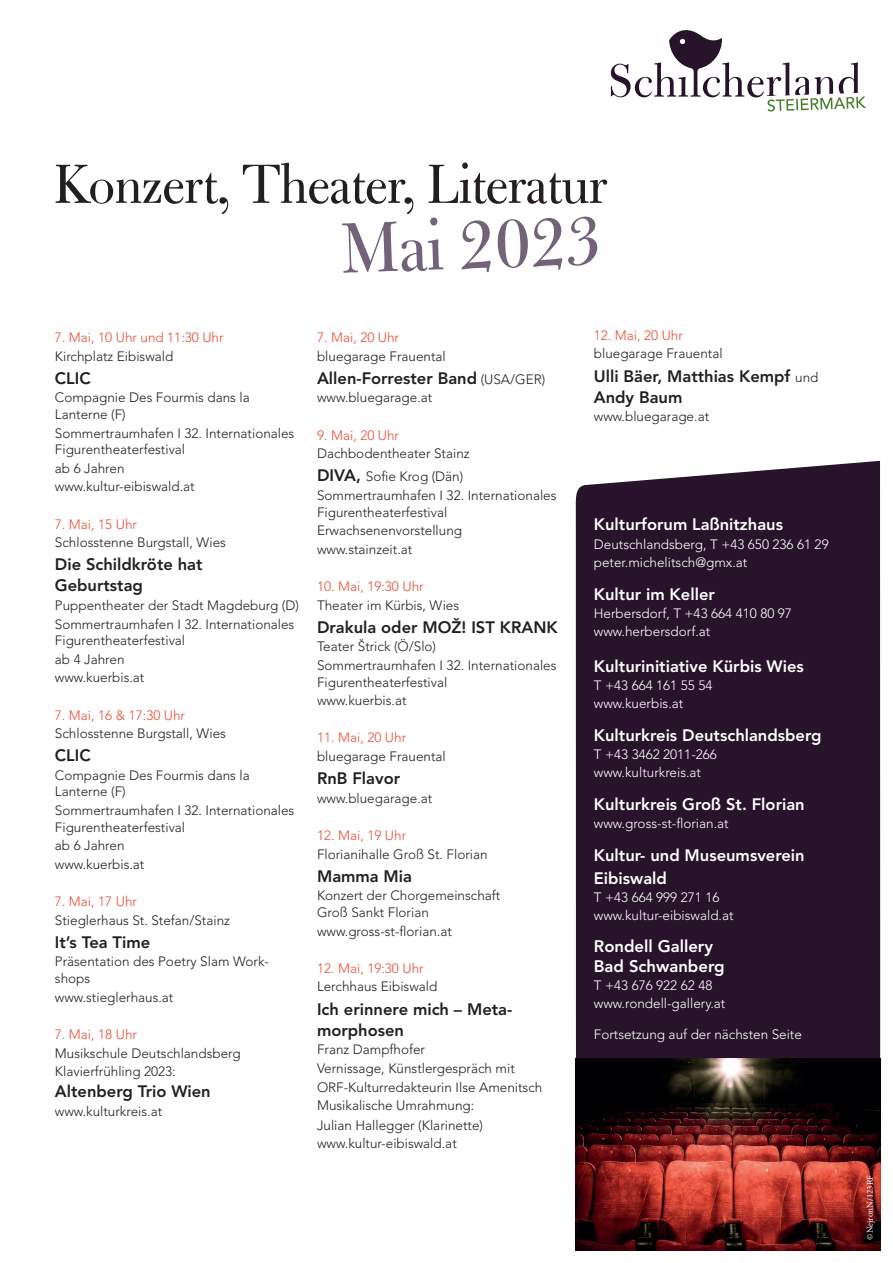
<style>
.page{position:relative;width:893px;height:1263px;background:#fff}
.page>*{position:absolute;margin:0;border:0;box-sizing:border-box;transform-origin:0 0}
.t1{font:79.05px "Bulmer MT Regular Display";color:#72637a}
.t2{font:61.2px "Bulmer MT Regular Display";color:#231f20}
.t3{font:800 16.65px/19.6px "Avenir LT Std";color:#fff}
.t4{font:800 16.5px/21px "Avenir LT Std";color:#231f20}
.t5{font:800 16.5px/22.5px "Avenir LT Std";color:#fff}
.t6{font:300 13.5px/18.6px "Avenir LT Std";color:#231f20}
.t7{font:300 13.5px/18px "Avenir LT Std";color:#fff}
.t8{font:300 13.5px "Avenir LT Std";color:#ef4d35}
.t9{font:9px "Minion Pro";color:#fff}
.s1{font-weight:300;font-size:13.5px}
.s2{font-weight:800;font-size:16.5px}
</style>
<div class="page">
<div style="left:576px;top:461px;width:304px;height:598px;background:#27132a"></div>
<img style="left:576px;top:1059px;width:304px;height:191px">
<svg style="left:611px;top:30px;width:255px;height:82px"></svg>
<h2 class="t2" style="left:54px;top:147px;width:555px">Konzert, Theater, Literatur</h2>
<h1 class="t1" style="left:340px;top:201px;width:263px;rotate:-2deg">Mai 2023</h1>
<p class="t8" style="left:55px;top:329px;width:170px">7. Mai, 10 Uhr und 11:30 Uhr</p>
<p class="t6" style="left:55px;top:347px;width:120px">Kirchplatz Eibiswald</p>
<p class="t4" style="left:55px;top:368px;width:37px">CLIC</p>
<p class="t6" style="left:55px;top:389px;width:196px;line-height:16.5px">Compagnie Des Fourmis dans la<br>Lanterne (F)</p>
<p class="t6" style="left:55px;top:425px;width:241px;line-height:16.5px">Sommertraumhafen I 32. Internationales<br>Figurentheaterfestival</p>
<p class="t6" style="left:55px;top:459px;width:141px">ab 6 Jahren www.kultur-eibiswald.at</p>
<p class="t8" style="left:55px;top:516px;width:84px">7. Mai, 15 Uhr</p>
<p class="t6" style="left:55px;top:533px;width:173px">Schlosstenne Burgstall, Wies</p>
<p class="t4" style="left:55px;top:554px;width:149px">Die Schildkröte hat<br>Geburtstag</p>
<p class="t6" style="left:55px;top:596px;width:246px">Puppentheater der Stadt Magdeburg (D)<br>Sommertraumhafen I 32. Internationales</p>
<p class="t6" style="left:55px;top:631px;width:132px">Figurentheaterfestival ab 4 Jahren www.kuerbis.at</p>
<p class="t8" style="left:55px;top:707px;width:132px">7. Mai, 16 &amp; 17:30 Uhr</p>
<p class="t6" style="left:55px;top:724px;width:173px">Schlosstenne Burgstall, Wies</p>
<p class="t4" style="left:55px;top:745px;width:37px">CLIC</p>
<p class="t6" style="left:55px;top:767px;width:196px;line-height:16.5px">Compagnie Des Fourmis dans la<br>Lanterne (F)</p>
<p class="t6" style="left:55px;top:802px;width:241px;line-height:16.5px">Sommertraumhafen I 32. Internationales<br>Figurentheaterfestival</p>
<p class="t6" style="left:55px;top:836px;width:91px">ab 6 Jahren www.kuerbis.at</p>
<p class="t8" style="left:55px;top:893px;width:84px">7. Mai, 17 Uhr</p>
<p class="t6" style="left:55px;top:911px;width:177px">Stieglerhaus St. Stefan/Stainz</p>
<p class="t4" style="left:55px;top:932px;width:97px">It’s Tea Time</p>
<p class="t6" style="left:55px;top:954px;width:216px;line-height:16.5px">Präsentation des Poetry Slam Work&shy;shops</p>
<p class="t6" style="left:55px;top:988px;width:120px">www.stieglerhaus.at</p>
<p class="t8" style="left:55px;top:1026px;width:84px">7. Mai, 18 Uhr</p>
<p class="t6" style="left:55px;top:1043px;width:187px">Musikschule Deutschlandsberg<br>Klavierfrühling 2023:</p>
<p class="t4" style="left:55px;top:1081px;width:157px">Altenberg Trio Wien</p>
<p class="t6" style="left:55px;top:1102px;width:109px">www.kulturkreis.at</p>
<p class="t8" style="left:317px;top:329px;width:84px">7. Mai, 20 Uhr</p>
<p class="t6" style="left:317px;top:347px;width:130px">bluegarage Frauental</p>
<p class="t4" style="left:317px;top:368px;width:230px">Allen-Forrester Band <span class="s1">(USA/GER)</span></p>
<p class="t6" style="left:317px;top:388px;width:117px">www.bluegarage.at</p>
<p class="t8" style="left:317px;top:427px;width:84px">9. Mai, 20 Uhr</p>
<p class="t6" style="left:317px;top:442px;width:154px;line-height:23.1px">Dachbodentheater Stainz<br><span class="s2">DIVA,</span> Sofie Krog (Dän)</p>
<p class="t6" style="left:317px;top:487px;width:241px;line-height:16.5px">Sommertraumhafen I 32. Internationales<br>Figurentheaterfestival</p>
<p class="t6" style="left:317px;top:521px;width:147px">Erwachsenenvorstellung www.stainzeit.at</p>
<p class="t8" style="left:317px;top:578px;width:108px">10. Mai, 19:30 Uhr</p>
<p class="t6" style="left:317px;top:596px;width:144px">Theater im Kürbis, Wies</p>
<p class="t4" style="left:317px;top:617px;width:242px">Drakula oder MOŽ! IST KRANK</p>
<p class="t6" style="left:317px;top:637px;width:241px">Teater Štrick (Ö/Slo)<br>Sommertraumhafen I 32. Internationales</p>
<p class="t6" style="left:317px;top:673px;width:132px">Figurentheaterfestival www.kuerbis.at</p>
<p class="t8" style="left:317px;top:730px;width:91px">11. Mai, 20 Uhr</p>
<p class="t6" style="left:317px;top:747px;width:130px">bluegarage Frauental</p>
<p class="t4" style="left:317px;top:768px;width:85px">RnB Flavor</p>
<p class="t6" style="left:317px;top:789px;width:117px">www.bluegarage.at</p>
<p class="t8" style="left:317px;top:827px;width:91px">12. Mai, 19 Uhr</p>
<p class="t6" style="left:317px;top:845px;width:172px">Florianihalle Groß St. Florian</p>
<p class="t4" style="left:317px;top:866px;width:97px">Mamma Mia</p>
<p class="t6" style="left:317px;top:888px;width:185px;line-height:16.5px">Konzert der Chorgemeinschaft<br>Groß Sankt Florian</p>
<p class="t6" style="left:317px;top:922px;width:136px">www.gross-st-florian.at</p>
<p class="t8" style="left:317px;top:960px;width:108px">12. Mai, 19:30 Uhr</p>
<p class="t6" style="left:317px;top:977px;width:122px">Lerchhaus Eibiswald</p>
<p class="t4" style="left:317px;top:998px;width:197px">Ich erinnere mich – Meta&shy;morphosen</p>
<p class="t6" style="left:317px;top:1040px;width:227px">Franz Dampfhofer<br>Vernissage, Künstlergespräch mit<br>ORF-Kulturredakteurin Ilse Amenitsch<br>Musikalische Umrahmung:<br>Julian Hallegger (Klarinette) www.kultur-eibiswald.at</p>
<p class="t8" style="left:594px;top:327px;width:91px">12. Mai, 20 Uhr</p>
<p class="t6" style="left:594px;top:344px;width:130px">bluegarage Frauental</p>
<p class="t4" style="left:594px;top:365px;width:226px">Ulli Bäer, Matthias Kempf <span class="s1">und<br></span>Andy Baum</p>
<p class="t6" style="left:594px;top:407px;width:117px">www.bluegarage.at</p>
<p class="t5" style="left:594px;top:513px;width:191px">Kulturforum Laßnitzhaus</p>
<p class="t7" style="left:594px;top:536px;width:236px">Deutschlandsberg, T +43 650 236 61 29 peter.michelitsch@gmx.at</p>
<p class="t5" style="left:594px;top:583px;width:123px">Kultur im Keller</p>
<p class="t7" style="left:594px;top:605px;width:200px">Herbersdorf, T +43 664 410 80 97 www.herbersdorf.at</p>
<p class="t5" style="left:594px;top:655px;width:211px">Kulturinitiative Kürbis Wies</p>
<p class="t7" style="left:594px;top:676px;width:120px">T +43 664 161 55 54 www.kuerbis.at</p>
<p class="t5" style="left:594px;top:724px;width:229px">Kulturkreis Deutschlandsberg</p>
<p class="t7" style="left:594px;top:745px;width:125px">T +43 3462 2011-266 www.kulturkreis.at</p>
<p class="t5" style="left:594px;top:793px;width:212px">Kulturkreis Groß St. Florian</p>
<p class="t7" style="left:594px;top:814px;width:136px">www.gross-st-florian.at</p>
<p class="t5" style="left:594px;top:844px;width:212px">Kultur- und Museumsverein<br>Eibiswald</p>
<p class="t7" style="left:594px;top:888px;width:141px">T +43 664 999 271 16 www.kultur-eibiswald.at</p>
<p class="t3" style="left:594px;top:936px;width:132px">Rondell Gallery<br>Bad Schwanberg</p>
<p class="t7" style="left:594px;top:976px;width:133px">T +43 676 922 62 48 www.rondell-gallery.at</p>
<p class="t7" style="left:594px;top:1025px;width:210px">Fortsetzung auf der nächsten Seite</p>
<p class="t9" style="left:864px;top:1239px;width:66px;rotate:-90deg">©NejronN/123RF</p>
</div>
